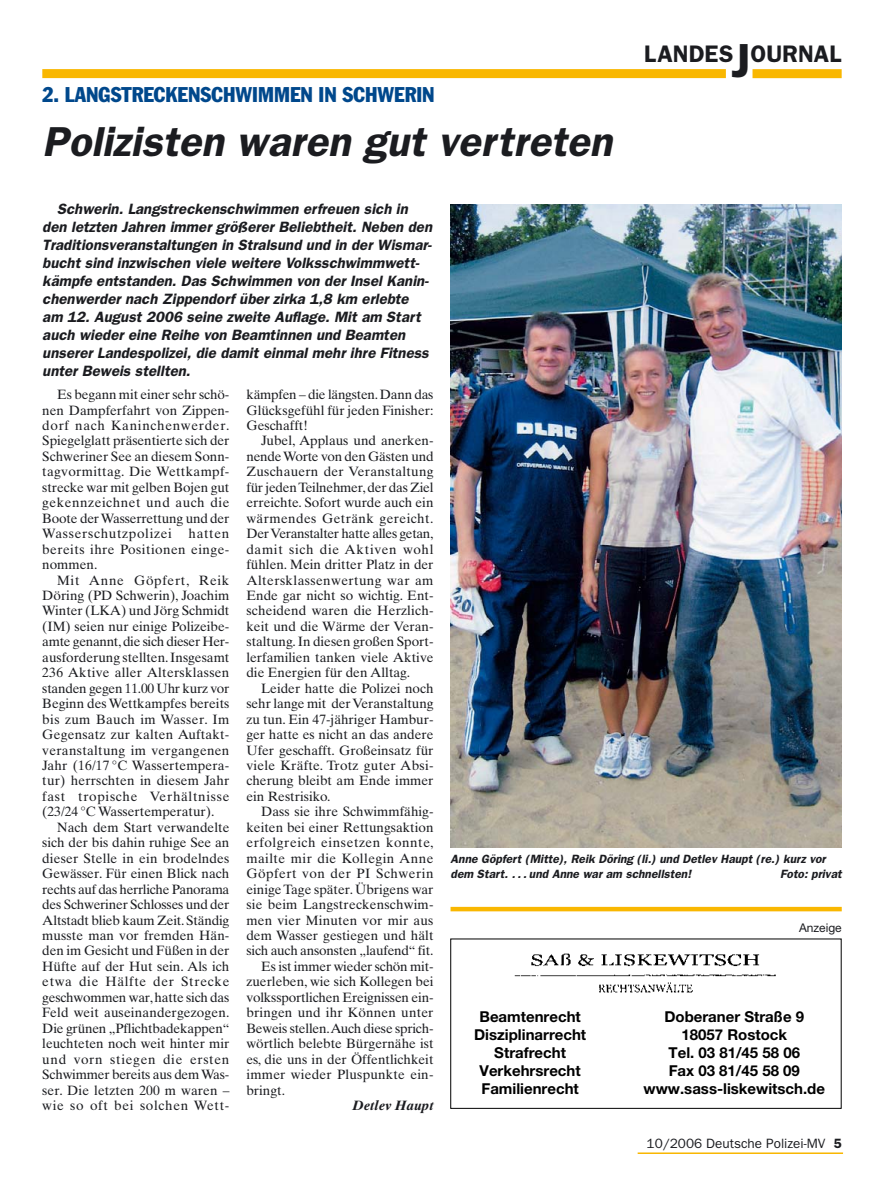
<style>
.page{position:relative;width:893px;height:1191px;background:#fff}
.page>*{position:absolute;margin:0;border:0;box-sizing:border-box;transform-origin:0 0}
.t1{font:italic 600 42px "Franklin Gothic";color:#1b1c20}
.t2{font:600 24px "Franklin Gothic";color:#1b1c20}
.t3{font:condensed 21px "Franklin Gothic";color:#00488c}
.t4{font:italic 600 15px/18px "Franklin Gothic";color:#1b1c20}
.t5{font:15px "Helvetica Neue Bold OV FICUQB";color:#000}
.t6{font:13.5px/15.5px "Times Ten";color:#1b1c20;text-align:justify}
.t7{font:13.5px "Times Ten";letter-spacing:.04em;color:#1b1c20}
.t8{font:13.5px "Franklin Gothic";color:#1b1c20}
.t9{font:13.5px "Times Ten";letter-spacing:.03em;color:#1b1c20}
.t10{font:13.5px "Times Ten";letter-spacing:.035em;color:#1b1c20}
.t11{font:italic 700 13.5px "Times Ten";color:#1b1c20}
.t12{font:italic 600 12px/15.5px "Franklin Gothic";color:#1b1c20}
.t13{font:12px "Helvetica Neue";color:#1b1c20}
.s1{font-size:48px}
.s2{font-weight:600}
</style>
<div class="page">
<hr style="left:638px;top:1152px;width:205px;height:2px;background:#f9b700">
<div style="left:42px;top:69px;width:684px;height:9px;background:#f9b700"></div>
<div style="left:752px;top:69px;width:90px;height:9px;background:#f9b700"></div>
<svg style="left:450px;top:938px;width:392px;height:171px"></svg>
<hr style="left:451px;top:907px;width:391px;height:4px;background:#f9b700">
<img style="left:451px;top:204px;width:391px;height:643px">
<h3 class="t3" style="left:42px;top:87px;width:394px">2. LANGSTRECKENSCHWIMMEN IN SCHWERIN</h3>
<h1 class="t1" style="left:42px;top:127px;width:578px">Polizisten waren gut vertreten</h1>
<p class="t4" style="left:42px;top:201px;width:394px;text-indent:15px">Schwerin. Langstreckenschwimmen erfreuen sich in den letzten Jahren immer größerer Beliebtheit. Neben den Traditionsveranstaltungen in Stralsund und in der Wismar&shy;bucht sind inzwischen viele weitere Volksschwimmwett&shy;kämpfe entstanden. Das Schwimmen von der Insel Kanin&shy;chenwerder nach Zippendorf über zirka 1,8 km erlebte am 12. August 2006 seine zweite Auflage. Mit am Start auch wieder eine Reihe von Beamtinnen und Beamten unserer Landespolizei, die damit einmal mehr ihre Fitness unter Beweis stellten.</p>
<h2 class="t2" style="left:644px;top:45px;width:199px">LANDES<span class="s1">J</span>OURNAL</h2>
<p class="t6" style="left:42px;top:388px;width:189px;text-indent:15px">Es begann mit einer sehr schö&shy;nen Dampferfahrt von Zippen&shy;dorf nach Kaninchenwerder.<br>Spiegelglatt präsentierte sich der Schweriner See an diesem Sonn&shy;tagvormittag. Die Wettkampf&shy;strecke war mit gelben Bojen gut gekennzeichnet und auch die Boote der Wasserrettung und der Wasserschutzpolizei hatten bereits ihre Positionen einge&shy;nommen.</p>
<p class="t6" style="left:42px;top:573px;width:189px;text-indent:15px">Mit Anne Göpfert, Reik Döring (PD Schwerin), Joachim Winter (LKA) und Jörg Schmidt (IM) seien nur einige Polizeibe&shy;amte genannt,die sich dieser Her&shy;ausforderung stellten. Insgesamt 236 Aktive aller Altersklassen standen gegen 11.00 Uhr kurz vor Beginn des Wettkampfes bereits bis zum Bauch im Wasser. Im Gegensatz zur kalten Auftakt&shy;veranstaltung im vergangenen Jahr (16/17 °C Wassertempera&shy;tur) herrschten in diesem Jahr fast tropische Verhältnisse (23/24 °C Wassertemperatur).</p>
<p class="t6" style="left:42px;top:821px;width:189px;text-indent:15px">Nach dem Start verwandelte sich der bis dahin ruhige See an dieser Stelle in ein brodelndes Gewässer. Für einen Blick nach rechts auf das herrliche Panorama des Schweriner Schlosses und der Altstadt blieb kaum Zeit.Ständig musste man vor fremden Hän&shy;den im Gesicht und Füßen in der Hüfte auf der Hut sein. Als ich etwa die Hälfte der Strecke geschwommen war,hatte sich das Feld weit auseinandergezogen.<br>Die grünen „Pflichtbadekappen“ leuchteten noch weit hinter mir und vorn stiegen die ersten Schwimmer bereits aus dem Was&shy;ser. Die letzten 200 m waren – wie so oft bei solchen Wett-</p>
<p class="t6" style="left:246px;top:388px;width:189px">kämpfen – die längsten.Dann das Glücksgefühl für jeden Finisher:<br>Geschafft!</p>
<p class="t6" style="left:246px;top:434px;width:189px;text-indent:15px">Jubel, Applaus und anerken&shy;nende Worte von den Gästen und Zuschauern der Veranstaltung für jeden Teilnehmer,der das Ziel erreichte. Sofort wurde auch ein wärmendes Getränk gereicht.<br>Der Veranstalter hatte alles getan, damit sich die Aktiven wohl fühlen. Mein dritter Platz in der Altersklassenwertung war am Ende gar nicht so wichtig. Ent&shy;scheidend waren die Herzlich&shy;keit und die Wärme der Veran&shy;staltung. In diesen großen Sport&shy;lerfamilien tanken viele Aktive die Energien für den Alltag.</p>
<p class="t6" style="left:246px;top:681px;width:189px;text-indent:15px">Leider hatte die Polizei noch sehr lange mit der Veranstaltung zu tun. Ein 47-jähriger Hambur&shy;ger hatte es nicht an das andere Ufer geschafft. Großeinsatz für viele Kräfte. Trotz guter Absi&shy;cherung bleibt am Ende immer ein Restrisiko.</p>
<p class="t6" style="left:261px;top:805px;width:174px">Dass sie ihre Schwimmfähig-</p>
<p class="t6" style="left:246px;top:821px;width:189px">keiten bei einer Rettungsaktion</p>
<p class="t7" style="left:246px;top:837px;width:189px">erfolgreich einsetzen konnte,</p>
<p class="t9" style="left:246px;top:853px;width:189px">mailte mir die Kollegin Anne</p>
<p class="t10" style="left:246px;top:868px;width:189px">Göpfert von der PI Schwerin</p>
<p class="t6" style="left:246px;top:882px;width:189px">einige Tage später. Übrigens war</p>
<p class="t6" style="left:246px;top:898px;width:189px">sie beim Langstreckenschwim-</p>
<p class="t6" style="left:246px;top:913px;width:189px">men vier Minuten vor mir aus</p>
<p class="t6" style="left:246px;top:929px;width:189px">dem Wasser gestiegen und hält</p>
<p class="t6" style="left:246px;top:944px;width:189px">sich auch ansonsten „laufend“ fit.</p>
<p class="t6" style="left:261px;top:960px;width:174px">Es ist immer wieder schön mit-</p>
<p class="t6" style="left:246px;top:975px;width:189px">zuerleben, wie sich Kollegen bei</p>
<p class="t6" style="left:246px;top:990px;width:189px">volkssportlichen Ereignissen ein-</p>
<p class="t6" style="left:246px;top:1006px;width:189px">bringen und ihr Können unter</p>
<p class="t6" style="left:246px;top:1021px;width:189px">Beweis stellen.Auch diese sprich-</p>
<p class="t6" style="left:246px;top:1037px;width:189px">wörtlich belebte Bürgernähe ist</p>
<p class="t6" style="left:246px;top:1052px;width:189px">es, die uns in der Öffentlichkeit</p>
<p class="t6" style="left:246px;top:1068px;width:189px">immer wieder Pluspunkte ein-</p>
<p class="t6" style="left:246px;top:1083px;width:40px">bringt.</p>
<p class="t11" style="left:353px;top:1100px;width:82px">Detlev Haupt</p>
<p class="t12" style="left:451px;top:852px;width:379px">Anne Göpfert (Mitte), Reik Döring (li.) und Detlev Haupt (re.) kurz vor dem Start. . . . und Anne war am schnellsten!</p>
<p class="t12" style="left:780px;top:867px;width:65px">Foto: privat</p>
<p class="t13" style="left:799px;top:923px;width:44px">Anzeige</p>
<p class="t5" style="left:479px;top:1011px;width:103px">Beamtenrecht</p>
<p class="t5" style="left:664px;top:1011px;width:141px">Doberaner Straße 9</p>
<p class="t5" style="left:474px;top:1029px;width:114px">Disziplinarrecht</p>
<p class="t5" style="left:681px;top:1029px;width:107px">18057 Rostock</p>
<p class="t5" style="left:494px;top:1047px;width:73px">Strafrecht</p>
<p class="t5" style="left:668px;top:1047px;width:133px">Tel. 03 81/45 58 06</p>
<p class="t5" style="left:480px;top:1065px;width:103px">Verkehrsrecht</p>
<p class="t5" style="left:669px;top:1065px;width:133px">Fax 03 81/45 58 09</p>
<p class="t5" style="left:481px;top:1083px;width:99px">Familienrecht</p>
<p class="t5" style="left:643px;top:1083px;width:183px">www.sass-liskewitsch.de</p>
<p class="t8" style="left:647px;top:1138px;width:196px">10/2006 Deutsche Polizei-MV <span class="s2">5</span></p>
</div>
